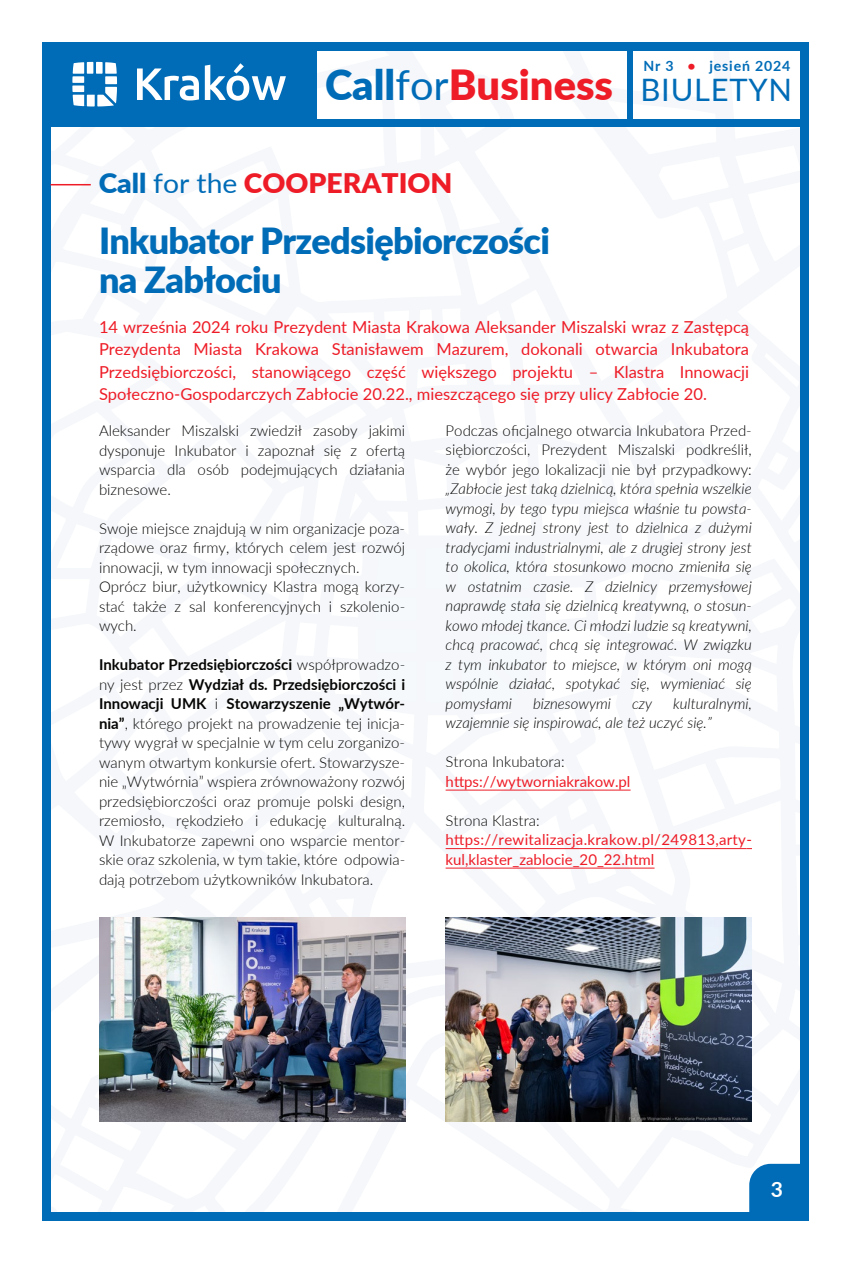
<style>
.page{position:relative;width:851px;height:1263px;background:#fff}
.page>*{position:absolute;margin:0;border:0;box-sizing:border-box;transform-origin:0 0}
.t1{font:900 41.55px "Lato";color:#ee1c27}
.t2{font:900 36px/39px "Lato";letter-spacing:-.02em;color:#006cb7}
.t3{font:900 27px "Lato";color:#ee1c27;scale:1.05 1}
.t4{font:700 21px "Lato";color:#fff}
.t5{font:16.5px/22.5px "Lato";color:#ee1c27;text-align:justify}
.t6{font:300 15px/19.5px "Lato";color:#050504;text-align:justify}
.t7{font:italic 300 15px/19.5px "Lato";color:#050504;text-align:justify}
.t8{font:15px/19.5px "Lato";letter-spacing:.02em;color:#ee1c27}
.t9{font:15px "Lato";color:#ee1c27}
.t10{font:700 14.1px "Lato";letter-spacing:.06em;color:#006cb7}
.s1{color:#ee1c27}
.s2{color:#006cb7}
.s3{font-weight:400;color:#006cb7}
.s4{font-weight:400;font-size:30.9px;color:#006cb7}
.s5{font-weight:700}
</style>
<div class="page">
<div style="left:42px;top:42px;width:274px;height:84px;background:#006cb7"></div>
<svg style="left:72px;top:62px;width:45px;height:45px"></svg>
<svg style="left:137px;top:63px;width:149px;height:38px"></svg>
<div style="left:42px;top:42px;width:766px;height:9px;background:#006cb7"></div>
<div style="left:42px;top:42px;width:9px;height:1179px;background:#006cb7"></div>
<div style="left:800px;top:42px;width:8px;height:1179px;background:#006cb7"></div>
<div style="left:42px;top:1212px;width:766px;height:9px;background:#006cb7"></div>
<hr style="left:51px;top:184px;width:40px;height:1px;background:#ee1c27">
<div style="left:749px;top:1164px;width:51px;height:48px;background:#006cb7"></div>
<div style="left:627px;top:43px;width:5px;height:80px;background:#006cb7"></div>
<div style="left:42px;top:119px;width:764px;height:7px;background:#006cb7"></div>
<hr style="left:445px;top:790px;width:185px;height:1px;background:#ee1c27">
<hr style="left:445px;top:848px;width:301px;height:1px;background:#ee1c27">
<hr style="left:445px;top:868px;width:209px;height:1px;background:#ee1c27">
<img style="left:99px;top:918px;width:306px;height:204px">
<img style="left:445px;top:918px;width:306px;height:204px">
<p class="t10" style="left:643px;top:55px;width:148px">Nr 3 <span class="s1">•</span> jesień 2024</p>
<h1 class="t1" style="left:325px;top:54px;width:468px"><span class="s2">Call</span><span class="s3">for</span>Business <span class="s4">BIULETYN</span></h1>
<h3 class="t3" style="left:99px;top:163px;width:338px"><span class="s2">Call</span> <span class="s3">for the</span> COOPERATION</h3>
<h2 class="t2" style="left:99px;top:220px;width:452px">Inkubator Przedsiębiorczości na Zabłociu</h2>
<p class="t5" style="left:99px;top:315px;width:651px">14 września 2024 roku Prezydent Miasta Krakowa Aleksander Miszalski wraz z Zastępcą Prezydenta Miasta Krakowa Stanisławem Mazurem, dokonali otwarcia Inkubatora Przedsiębiorczości, stanowiącego część większego projektu – Klastra Innowacji Społeczno-Gospodarczych Zabłocie 20.22., mieszczącego się przy ulicy Zabłocie 20.</p>
<p class="t6" style="left:99px;top:420px;width:308px">Aleksander Miszalski zwiedził zasoby jakimi dysponuje Inkubator i zapoznał się z ofertą wsparcia dla osób podejmujących działania biznesowe.</p>
<p class="t6" style="left:99px;top:518px;width:308px;text-align:left">Swoje miejsce znajdują w nim organizacje poza&shy;rządowe oraz firmy, których celem jest rozwój innowacji, w tym innowacji społecznych.<br>Oprócz biur, użytkownicy Klastra mogą korzy&shy;stać także z sal konferencyjnych i szkolenio&shy;wych.</p>
<p class="t6" style="left:99px;top:654px;width:308px"><span class="s5">Inkubator Przedsiębiorczości</span> współprowadzo&shy;ny jest przez <span class="s5">Wydział ds. Przedsiębiorczości i Innowacji UMK</span> i <span class="s5">Stowarzyszenie „Wytwór&shy;nia”</span>, którego projekt na prowadzenie tej inicja&shy;tywy wygrał w specjalnie w tym celu zorganizo&shy;wanym otwartym konkursie ofert. Stowarzysze&shy;nie „Wytwórnia” wspiera zrównoważony rozwój przedsiębiorczości oraz promuje polski design, rzemiosło, rękodzieło i edukację kulturalną.<br>W Inkubatorze zapewni ono wsparcie mentor&shy;skie oraz szkolenia, w tym takie, które odpowia&shy;dają potrzebom użytkowników Inkubatora.</p>
<p class="t6" style="left:445px;top:420px;width:308px">Podczas oficjalnego otwarcia Inkubatora Przed&shy;siębiorczości, Prezydent Miszalski podkreślił, że wybór jego lokalizacji nie był przypadkowy:</p>
<p class="t7" style="left:445px;top:478px;width:308px">„Zabłocie jest taką dzielnicą, która spełnia wszelkie wymogi, by tego typu miejsca właśnie tu powsta&shy;wały. Z jednej strony jest to dzielnica z dużymi tradycjami industrialnymi, ale z drugiej strony jest to okolica, która stosunkowo mocno zmieniła się w ostatnim czasie. Z dzielnicy przemysłowej naprawdę stała się dzielnicą kreatywną, o stosun&shy;kowo młodej tkance. Ci młodzi ludzie są kreatywni, chcą pracować, chcą się integrować. W związku z tym inkubator to miejsce, w którym oni mogą wspólnie działać, spotykać się, wymieniać się pomysłami</p>
<p class="t7" style="left:445px;top:693px;width:308px;text-indent:227px">kulturalnymi, wzajemnie się inspirować, ale też uczyć się.”</p>
<p class="t6" style="left:445px;top:751px;width:121px">Strona Inkubatora:</p>
<p class="t9" style="left:445px;top:770px;width:186px">https://wytworniakrakow.pl</p>
<p class="t6" style="left:445px;top:810px;width:96px">Strona Klastra:</p>
<p class="t8" style="left:445px;top:829px;width:308px">https://rewitalizacja.krakow.pl/249813,arty&shy;kul,klaster_zablocie_20_22.html</p>
<p class="t7" style="left:533px;top:693px;width:79px">biznesowymi</p>
<p class="t7" style="left:632px;top:693px;width:21px">czy</p>
<h3 class="t4" style="left:770px;top:1174px;width:14px">3</h3>
</div>
